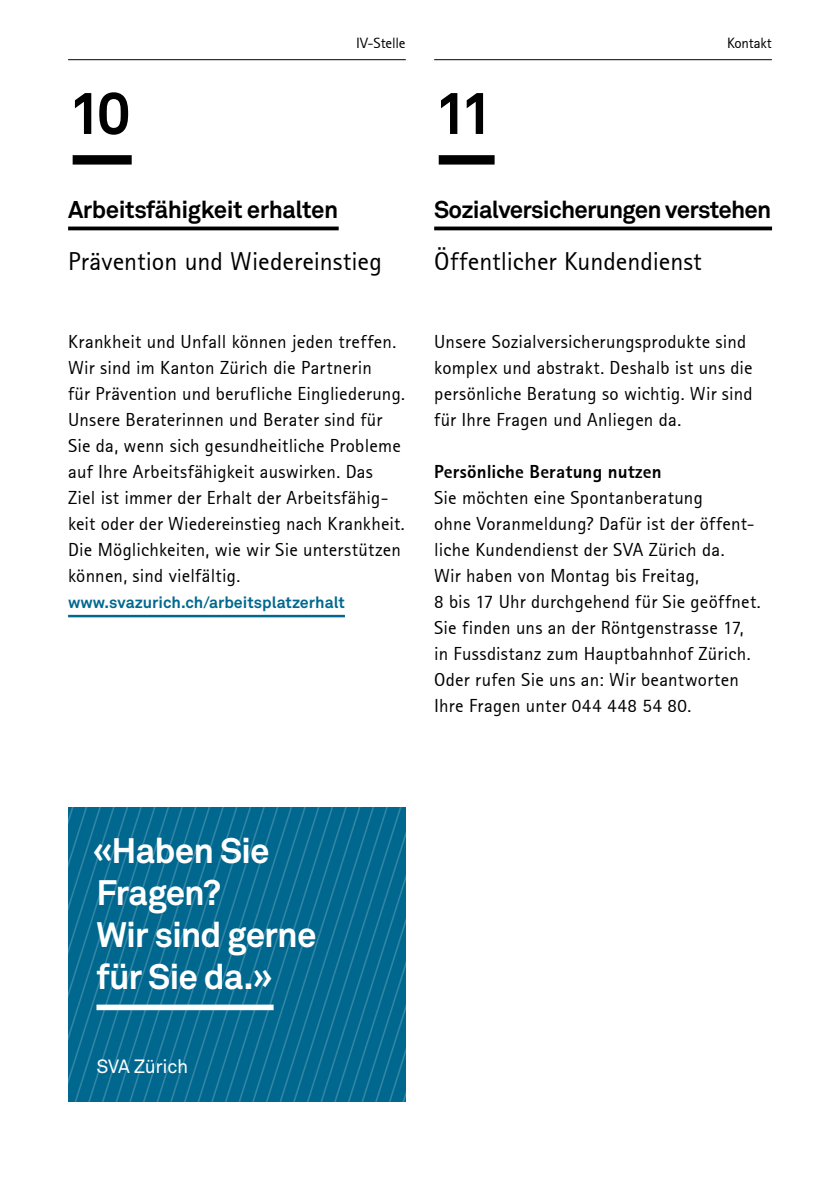
<style>
.page{position:relative;width:840px;height:1191px;background:#fff}
.page>*{position:absolute;margin:0;border:0;box-sizing:border-box;transform-origin:0 0}
.t1{font:700 58.8px "Akkurat Pro";color:#000}
.t2{font:700 35px/42px "Akkurat Pro";letter-spacing:-.025em;color:#fff}
.t3{font:26px "SVA Rotis";letter-spacing:-.01em;color:#000}
.t4{font:700 24px "Akkurat Pro";letter-spacing:-.03em;color:#000}
.t5{font:19px/26px "SVA Rotis";color:#000}
.t6{font:700 19px "SVA Rotis";letter-spacing:.005em;color:#000}
.t7{font:19px "Akkurat Pro";letter-spacing:-.02em;color:#fff}
.t8{font:700 16px "Akkurat Pro";color:#00688f}
.t9{font:15px "SVA Rotis";letter-spacing:-.02em;color:#000}
</style>
<div class="page">
<div style="left:438px;top:155px;width:56px;height:10px;background:#000"></div>
<svg style="left:434px;top:226px;width:337px;height:4px"></svg>
<hr style="left:434px;top:59px;width:337px;height:1px;background:#000">
<hr style="left:68px;top:59px;width:337px;height:1px;background:#000">
<svg style="left:68px;top:807px;width:14px;height:295px;background:#066b91"></svg>
<svg style="left:82px;top:807px;width:13px;height:295px;background:#066b91"></svg>
<svg style="left:95px;top:807px;width:14px;height:295px;background:#066b91"></svg>
<svg style="left:109px;top:807px;width:13px;height:295px;background:#066b91"></svg>
<svg style="left:122px;top:807px;width:14px;height:295px;background:#066b91"></svg>
<svg style="left:136px;top:807px;width:14px;height:295px;background:#066b91"></svg>
<svg style="left:150px;top:807px;width:13px;height:295px;background:#066b91"></svg>
<svg style="left:163px;top:807px;width:14px;height:295px;background:#066b91"></svg>
<svg style="left:177px;top:807px;width:14px;height:295px;background:#066b91"></svg>
<svg style="left:191px;top:807px;width:13px;height:295px;background:#066b91"></svg>
<svg style="left:204px;top:807px;width:14px;height:295px;background:#066b91"></svg>
<svg style="left:218px;top:807px;width:14px;height:295px;background:#066b91"></svg>
<svg style="left:232px;top:807px;width:13px;height:295px;background:#066b91"></svg>
<svg style="left:245px;top:807px;width:14px;height:295px;background:#066b91"></svg>
<svg style="left:259px;top:807px;width:14px;height:295px;background:#066b91"></svg>
<svg style="left:273px;top:807px;width:132px;height:295px;background:#066b91"></svg>
<div style="left:96px;top:1004px;width:177px;height:6px;background:#fff"></div>
<div style="left:73px;top:155px;width:59px;height:10px;background:#000"></div>
<svg style="left:68px;top:226px;width:270px;height:4px"></svg>
<hr style="left:68px;top:615px;width:277px;height:2px;background:#00688f">
<h1 class="t1" style="left:68px;top:77px;width:64px">10</h1>
<p class="t9" style="left:356px;top:34px;width:51px">IV-Stelle</p>
<p class="t9" style="left:726px;top:34px;width:46px">Kontakt</p>
<h1 class="t1" style="left:434px;top:77px;width:61px">11</h1>
<p class="t4" style="left:68px;top:195px;width:271px">Arbeitsfähigkeit erhalten</p>
<h3 class="t3" style="left:68px;top:246px;width:315px">Prävention und Wiedereinstieg</h3>
<p class="t5" style="left:68px;top:328px;width:338px">Krankheit und Unfall können jeden treffen.<br>Wir sind im Kanton Zürich die Partnerin<br>für Prävention und berufliche Eingliederung.<br>Unsere Beraterinnen und Berater sind für Sie da, wenn sich gesundheitliche Probleme auf Ihre Arbeitsfähigkeit auswirken. Das Ziel ist immer der Erhalt der Arbeitsfähig&shy;keit oder der Wiedereinstieg nach Krankheit.<br>Die Möglichkeiten, wie wir Sie unterstützen können, sind vielfältig.</p>
<p class="t8" style="left:68px;top:592px;width:278px">www.svazurich.ch/arbeitsplatzerhalt</p>
<p class="t4" style="left:434px;top:195px;width:338px">Sozialversicherungen verstehen</p>
<h3 class="t3" style="left:434px;top:246px;width:269px">Öffentlicher Kundendienst</h3>
<p class="t5" style="left:434px;top:328px;width:320px">Unsere Sozialversicherungsprodukte sind komplex und abstrakt. Deshalb ist uns die persönliche Beratung so wichtig. Wir sind für Ihre Fragen und Anliegen da.</p>
<p class="t6" style="left:434px;top:459px;width:229px">Persönliche Beratung nutzen</p>
<p class="t5" style="left:434px;top:484px;width:328px">Sie möchten eine Spontanberatung<br>ohne Voranmeldung? Dafür ist der öffent&shy;liche Kundendienst der SVA Zürich da.<br>Wir haben von Montag bis Freitag,<br>8 bis 17 Uhr durchgehend für Sie geöffnet.<br>Sie finden uns an der Röntgenstrasse 17, in Fussdistanz zum Hauptbahnhof Zürich.<br>Oder rufen Sie uns an: Wir beantworten Ihre Fragen unter 044 448 54 80.</p>
<h2 class="t2" style="left:92px;top:829px;width:225px">«Haben Sie<br>Fragen?<br>Wir sind gerne für Sie da.»</h2>
<p class="t7" style="left:96px;top:1055px;width:93px">SVA Zürich</p>
</div>
